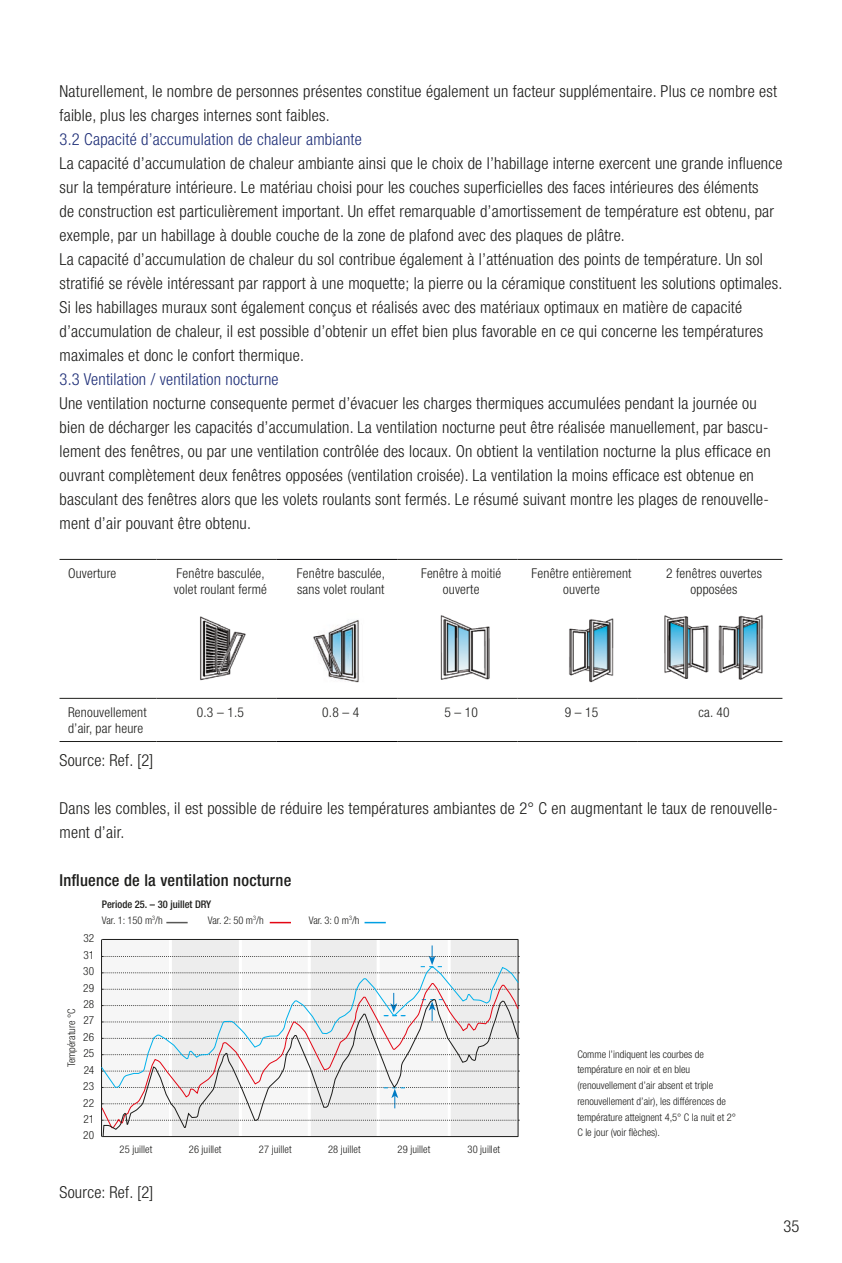
<style>
.page{position:relative;width:842px;height:1263px;background:#fff}
.page>*{position:absolute;margin:0;border:0;box-sizing:border-box;transform-origin:0 0}
.t1{font:300 condensed 16.5px/24px "Helvetica Neue LT Std";letter-spacing:.015em;color:#1d1d1b}
.t2{font:300 condensed 16.5px "Helvetica Neue LT Std";letter-spacing:.015em;color:#1f2f78}
.t3{font:500 condensed 16.5px "Helvetica Neue LT Std";letter-spacing:.015em;color:#1d1d1b}
.t4{font:300 condensed 13.5px/16.5px "Helvetica Neue LT Std";letter-spacing:.015em;color:#1d1d1b}
.t5{font:300 condensed 11.25px/16.5px "Helvetica Neue LT Std";letter-spacing:.015em;color:#1d1d1b;text-align:justify}
.t6{font:300 condensed 10.5px/15.8px "Helvetica Neue LT Std";color:#1d1d1b}
.t7{font:500 condensed 10.5px/15.8px "Helvetica Neue LT Std";color:#1d1d1b}
.s1{font-weight:300}
</style>
<div class="page">
<hr style="left:277px;top:559px;width:120px;height:1px;background:#020203">
<hr style="left:277px;top:698px;width:120px;height:1px;background:#020203">
<hr style="left:277px;top:741px;width:120px;height:1px;background:#020203">
<hr style="left:60px;top:559px;width:96px;height:1px;background:#1d1d1b">
<hr style="left:60px;top:698px;width:96px;height:1px;background:#1d1d1b">
<hr style="left:60px;top:741px;width:96px;height:1px;background:#1d1d1b">
<hr style="left:156px;top:559px;width:121px;height:1px;background:#1d1d1b">
<hr style="left:156px;top:698px;width:121px;height:1px;background:#1d1d1b">
<hr style="left:156px;top:741px;width:121px;height:1px;background:#1d1d1b">
<hr style="left:397px;top:559px;width:120px;height:1px;background:#1d1d1b">
<hr style="left:517px;top:559px;width:121px;height:1px;background:#1d1d1b">
<hr style="left:638px;top:559px;width:144px;height:1px;background:#1d1d1b">
<hr style="left:397px;top:698px;width:120px;height:1px;background:#1d1d1b">
<hr style="left:517px;top:698px;width:121px;height:1px;background:#1d1d1b">
<hr style="left:638px;top:698px;width:144px;height:1px;background:#1d1d1b">
<hr style="left:397px;top:741px;width:120px;height:1px;background:#1d1d1b">
<hr style="left:517px;top:741px;width:121px;height:1px;background:#1d1d1b">
<hr style="left:638px;top:741px;width:144px;height:1px;background:#1d1d1b">
<img style="left:200px;top:616px;width:46px;height:65px">
<img style="left:314px;top:620px;width:45px;height:63px">
<img style="left:440px;top:615px;width:50px;height:65px">
<img style="left:569px;top:618px;width:45px;height:65px">
<img style="left:664px;top:615px;width:45px;height:64px">
<img style="left:718px;top:615px;width:45px;height:64px">
<div style="left:102px;top:939px;width:68px;height:197px;background:#f6f6f6"></div>
<div style="left:171px;top:939px;width:69px;height:197px;background:#ededed"></div>
<div style="left:241px;top:939px;width:68px;height:197px;background:#f6f6f6"></div>
<div style="left:310px;top:939px;width:69px;height:197px;background:#ededed"></div>
<div style="left:379px;top:939px;width:70px;height:197px;background:#f6f6f6"></div>
<div style="left:449px;top:939px;width:69px;height:197px;background:#ededed"></div>
<svg style="left:166px;top:922px;width:22px;height:1px"></svg>
<svg style="left:270px;top:922px;width:21px;height:1px"></svg>
<svg style="left:364px;top:922px;width:22px;height:1px"></svg>
<hr style="left:101px;top:939px;width:1px;height:197px;background:#1d1d1b">
<hr style="left:169px;top:940px;width:3px;height:200px;background:#fff">
<hr style="left:239px;top:940px;width:3px;height:200px;background:#fff">
<hr style="left:308px;top:940px;width:3px;height:200px;background:#fff">
<hr style="left:377px;top:940px;width:3px;height:200px;background:#fff">
<hr style="left:448px;top:940px;width:3px;height:200px;background:#fff">
<hr style="left:518px;top:939px;width:1px;height:198px;background:#1d1d1b">
<hr style="left:102px;top:939px;width:416px;height:1px;background:#1d1d1b">
<svg style="left:102px;top:945px;width:417px;height:21px"></svg>
<svg style="left:102px;top:966px;width:417px;height:16px"></svg>
<svg style="left:101px;top:982px;width:418px;height:127px"></svg>
<svg style="left:102px;top:998px;width:417px;height:139px"></svg>
<p class="t1" style="left:60px;top:79px;width:719px">Naturellement, le nombre de personnes présentes constitue également un facteur supplémentaire. Plus ce nombre est faible, plus les charges internes sont faibles.</p>
<p class="t2" style="left:60px;top:130px;width:304px">3.2 Capacité d’accumulation de chaleur ambiante</p>
<p class="t1" style="left:60px;top:151px;width:724px">La capacité d’accumulation de chaleur ambiante ainsi que le choix de l’habillage interne exercent une grande influence sur la température intérieure. Le matériau choisi pour les couches superficielles des faces intérieures des éléments<br>de construction est particulièrement important. Un effet remarquable d’amortissement de température est obtenu, par exemple, par un habillage à double couche de la zone de plafond avec des plaques de plâtre.<br>La capacité d’accumulation de chaleur du sol contribue également à l’atténuation des points de température. Un sol stratifié se révèle intéressant par rapport à une moquette; la pierre ou la céramique constituent les solutions optimales.<br>Si les habillages muraux sont également conçus et réalisés avec des matériaux optimaux en matière de capacité d’accumulation de chaleur, il est possible d’obtenir un effet bien plus favorable en ce qui concerne les températures maximales et donc le confort thermique.</p>
<p class="t2" style="left:60px;top:370px;width:221px">3.3 Ventilation / ventilation nocturne</p>
<p class="t1" style="left:60px;top:391px;width:713px">Une ventilation nocturne consequente permet d’évacuer les charges thermiques accumulées pendant la journée ou bien de décharger les capacités d’accumulation. La ventilation nocturne peut être réalisée manuellement, par bascu&shy;lement des fenêtres, ou par une ventilation contrôlée des locaux. On obtient la ventilation nocturne la plus efficace en ouvrant complètement deux fenêtres opposées (ventilation croisée). La ventilation la moins efficace est obtenue en basculant des fenêtres alors que les volets roulants sont fermés. Le résumé suivant montre les plages de renouvelle&shy;ment d’air pouvant être obtenu.</p>
<p class="t4" style="left:68px;top:564px;width:50px">Ouverture</p>
<p class="t4" style="left:174px;top:564px;width:95px">Fenêtre basculée, volet roulant fermé</p>
<p class="t4" style="left:297px;top:564px;width:90px">Fenêtre basculée, sans volet roulant</p>
<p class="t4" style="left:421px;top:564px;width:82px;text-align:center">Fenêtre à moitié ouverte</p>
<p class="t4" style="left:532px;top:564px;width:101px;text-align:center">Fenêtre entièrement ouverte</p>
<p class="t4" style="left:666px;top:564px;width:97px;text-align:center">2 fenêtres ouvertes opposées</p>
<p class="t4" style="left:68px;top:703px;width:80px">Renouvellement d’air, par heure</p>
<p class="t4" style="left:197px;top:703px;width:49px">0.3 – 1.5</p>
<p class="t4" style="left:322px;top:703px;width:39px">0.8 – 4</p>
<p class="t4" style="left:444px;top:703px;width:35px">5 – 10</p>
<p class="t4" style="left:565px;top:703px;width:35px">9 – 15</p>
<p class="t4" style="left:698px;top:703px;width:33px">ca. 40</p>
<p class="t1" style="left:60px;top:748px;width:96px">Source: Ref. [2]</p>
<p class="t1" style="left:60px;top:796px;width:720px">Dans les combles, il est possible de réduire les températures ambiantes de 2° C en augmentant le taux de renouvelle&shy;ment d’air.</p>
<p class="t3" style="left:60px;top:870px;width:233px">Influence de la ventilation nocturne</p>
<p class="t7" style="left:102px;top:896px;width:111px">Periode 25. – 30 juillet DRY<br><span class="s1">Var. 1: 150 m</span><sup>3</sup><span class="s1">/h</span></p>
<p class="t6" style="left:208px;top:912px;width:57px">Var. 2: 50 m<sup>3</sup>/h</p>
<p class="t6" style="left:309px;top:912px;width:52px">Var. 3: 0 m<sup>3</sup>/h</p>
<p class="t5" style="left:83px;top:930px;width:13px">32<br>31<br>30<br>29<br>28<br>27<br>26<br>25<br>24<br>23<br>22<br>21<br>20</p>
<p class="t6" style="left:64px;top:1067px;width:60px;rotate:-90deg">Température °C</p>
<p class="t6" style="left:120px;top:1141px;width:34px">25 juillet</p>
<p class="t6" style="left:189px;top:1141px;width:34px">26 juillet</p>
<p class="t6" style="left:259px;top:1141px;width:34px">27 juillet</p>
<p class="t6" style="left:328px;top:1141px;width:34px">28 juillet</p>
<p class="t6" style="left:398px;top:1141px;width:34px">29 juillet</p>
<p class="t6" style="left:467px;top:1141px;width:34px">30 juillet</p>
<p class="t1" style="left:60px;top:1180px;width:96px">Source: Ref. [2]</p>
<p class="t6" style="left:577px;top:1046px;width:160px">Comme l’indiquent les courbes de température en noir et en bleu (renouvellement d’air absent et triple renouvellement d’air), les différences de température atteignent 4,5° C la nuit et 2° C le jour (voir flèches).</p>
<p class="t1" style="left:783px;top:1214px;width:18px">35</p>
</div>
